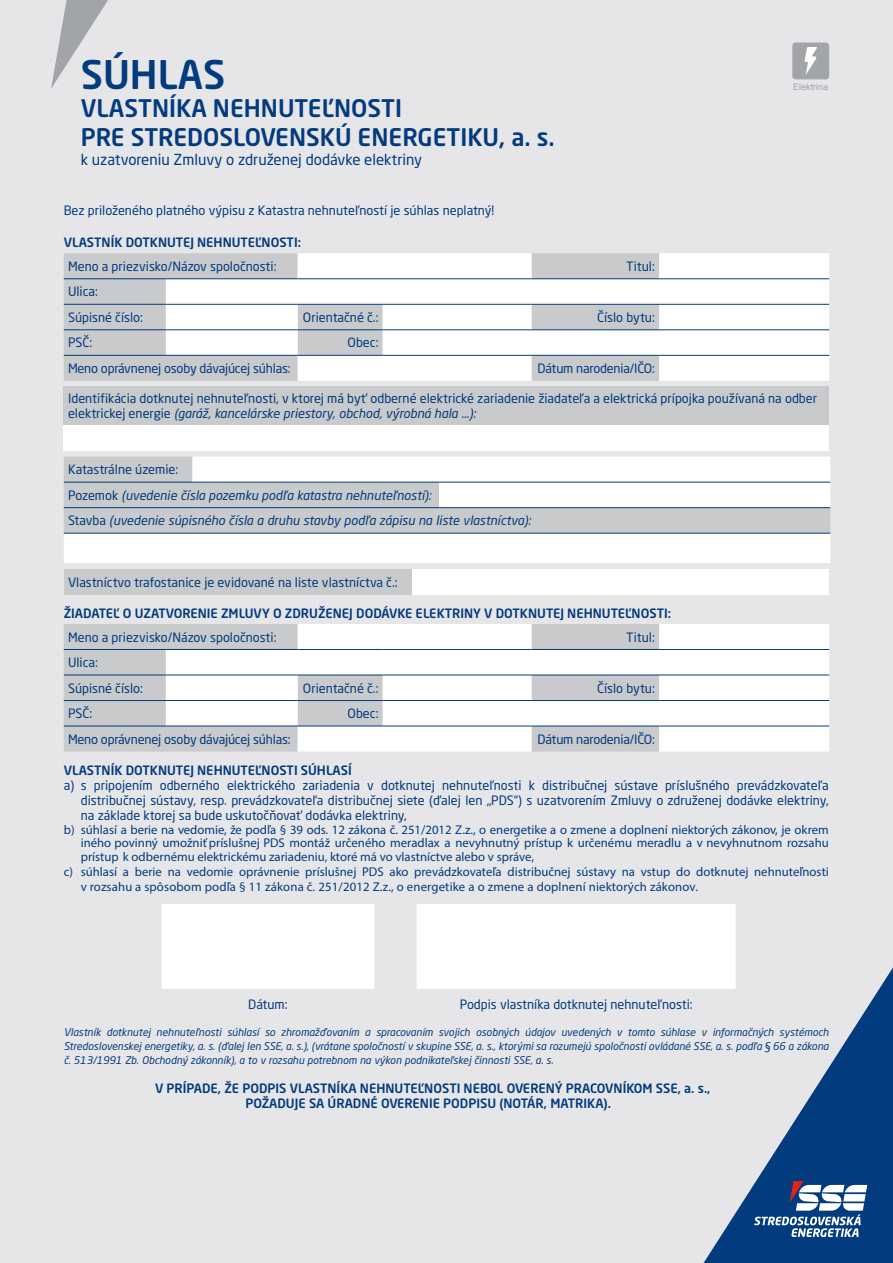
<style>
.page{position:relative;width:893px;height:1263px;background:#e6e6e9}
.page>*{position:absolute;margin:0;border:0;box-sizing:border-box;transform-origin:0 0}
.t1{font:500 39px "Neo Sans W1 G";color:#023b7e}
.t2{font:500 24px/28.8px "Neo Sans W1 G";color:#023b7e}
.t3{font:15px "Neo Sans W1 G";color:#023b7e}
.t4{font:12.75px/15px "Neo Sans W1 G";color:#023b7e}
.t5{font:12.75px/13.5px "Myriad Pro";color:#023b7e;text-align:justify}
.t6{font:500 12.75px/15px "Neo Sans W1 G";color:#023b7e}
.t7{font:italic 12.75px/25.5px "Neo Sans W1 G";color:#023b7e}
.t8{font:italic 10.5px/13.5px "Neo Sans W1 G";color:#023b7e;text-align:justify}
.t9{font:9px "Arial";color:#a1a5a7}
.s1{font-style:italic}
.s2{font-style:normal}
</style>
<div class="page">
<div style="left:64px;top:253px;width:102px;height:128px;background:#c8cacc"></div>
<svg style="left:166px;top:253px;width:663px;height:128px;background:#eeeff1"></svg>
<hr style="left:64px;top:278px;width:102px;height:1px;background:#023b7e">
<hr style="left:166px;top:278px;width:132px;height:1px;background:#023b7e">
<hr style="left:298px;top:278px;width:85px;height:1px;background:#023b7e">
<hr style="left:383px;top:278px;width:148px;height:1px;background:#023b7e">
<hr style="left:531px;top:278px;width:128px;height:1px;background:#023b7e">
<hr style="left:659px;top:278px;width:170px;height:1px;background:#023b7e">
<hr style="left:64px;top:304px;width:102px;height:1px;background:#023b7e">
<hr style="left:166px;top:304px;width:132px;height:1px;background:#023b7e">
<hr style="left:298px;top:304px;width:85px;height:1px;background:#023b7e">
<hr style="left:383px;top:304px;width:148px;height:1px;background:#023b7e">
<hr style="left:531px;top:304px;width:128px;height:1px;background:#023b7e">
<hr style="left:659px;top:304px;width:170px;height:1px;background:#023b7e">
<hr style="left:64px;top:330px;width:102px;height:1px;background:#023b7e">
<hr style="left:166px;top:330px;width:132px;height:1px;background:#023b7e">
<hr style="left:298px;top:330px;width:85px;height:1px;background:#023b7e">
<hr style="left:383px;top:330px;width:148px;height:1px;background:#023b7e">
<hr style="left:531px;top:330px;width:128px;height:1px;background:#023b7e">
<hr style="left:659px;top:330px;width:170px;height:1px;background:#023b7e">
<hr style="left:64px;top:355px;width:102px;height:1px;background:#023b7e">
<hr style="left:166px;top:355px;width:132px;height:1px;background:#023b7e">
<hr style="left:298px;top:355px;width:85px;height:1px;background:#023b7e">
<hr style="left:383px;top:355px;width:148px;height:1px;background:#023b7e">
<hr style="left:531px;top:355px;width:128px;height:1px;background:#023b7e">
<hr style="left:659px;top:355px;width:170px;height:1px;background:#023b7e">
<div style="left:64px;top:387px;width:765px;height:38px;background:#c8cacc"></div>
<div style="left:64px;top:425px;width:765px;height:26px;background:#fff"></div>
<svg style="left:64px;top:457px;width:766px;height:106px;background:#e7e8e9"></svg>
<hr style="left:64px;top:482px;width:128px;height:1px;background:#023b7e">
<hr style="left:192px;top:482px;width:247px;height:1px;background:#023b7e">
<hr style="left:439px;top:482px;width:391px;height:1px;background:#023b7e">
<hr style="left:64px;top:507px;width:128px;height:1px;background:#023b7e">
<hr style="left:192px;top:507px;width:247px;height:1px;background:#023b7e">
<hr style="left:439px;top:507px;width:391px;height:1px;background:#023b7e">
<hr style="left:64px;top:533px;width:128px;height:1px;background:#023b7e">
<hr style="left:192px;top:533px;width:247px;height:1px;background:#023b7e">
<hr style="left:439px;top:533px;width:391px;height:1px;background:#023b7e">
<div style="left:64px;top:569px;width:348px;height:25px;background:#c8cacc"></div>
<div style="left:412px;top:569px;width:417px;height:25px;background:#fff"></div>
<div style="left:64px;top:624px;width:102px;height:127px;background:#c8cacc"></div>
<svg style="left:166px;top:624px;width:663px;height:127px;background:#eff0f1"></svg>
<hr style="left:64px;top:649px;width:102px;height:1px;background:#023b7e">
<hr style="left:166px;top:649px;width:132px;height:1px;background:#023b7e">
<hr style="left:298px;top:649px;width:85px;height:1px;background:#023b7e">
<hr style="left:383px;top:649px;width:148px;height:1px;background:#023b7e">
<hr style="left:531px;top:649px;width:128px;height:1px;background:#023b7e">
<hr style="left:659px;top:649px;width:170px;height:1px;background:#023b7e">
<hr style="left:64px;top:675px;width:102px;height:1px;background:#023b7e">
<hr style="left:166px;top:675px;width:132px;height:1px;background:#023b7e">
<hr style="left:298px;top:675px;width:85px;height:1px;background:#023b7e">
<hr style="left:383px;top:675px;width:148px;height:1px;background:#023b7e">
<hr style="left:531px;top:675px;width:128px;height:1px;background:#023b7e">
<hr style="left:659px;top:675px;width:170px;height:1px;background:#023b7e">
<hr style="left:64px;top:700px;width:102px;height:1px;background:#023b7e">
<hr style="left:166px;top:700px;width:132px;height:1px;background:#023b7e">
<hr style="left:298px;top:700px;width:85px;height:1px;background:#023b7e">
<hr style="left:383px;top:700px;width:148px;height:1px;background:#023b7e">
<hr style="left:531px;top:700px;width:128px;height:1px;background:#023b7e">
<hr style="left:659px;top:700px;width:170px;height:1px;background:#023b7e">
<hr style="left:64px;top:726px;width:102px;height:1px;background:#023b7e">
<hr style="left:166px;top:726px;width:132px;height:1px;background:#023b7e">
<hr style="left:298px;top:726px;width:85px;height:1px;background:#023b7e">
<hr style="left:383px;top:726px;width:148px;height:1px;background:#023b7e">
<hr style="left:531px;top:726px;width:128px;height:1px;background:#023b7e">
<hr style="left:659px;top:726px;width:170px;height:1px;background:#023b7e">
<svg style="left:162px;top:904px;width:574px;height:85px;background:#fdfdfd"></svg>
<svg style="left:704px;top:967px;width:189px;height:296px"></svg>
<svg style="left:51px;top:0;width:57px;height:89px"></svg>
<svg style="left:754px;top:1181px;width:113px;height:56px;background:#587aa6"></svg>
<div style="left:792px;top:43px;width:37px;height:36px;background:#a1a5a7;border-radius:3px"></div>
<svg style="left:805px;top:47px;width:12px;height:27px"></svg>
<h1 class="t1" style="left:81px;top:50px;width:146px">SÚHLAS</h1>
<h2 class="t2" style="left:81px;top:93px;width:475px">VLASTNÍKA NEHNUTEĽNOSTI<br>PRE STREDOSLOVENSKÚ ENERGETIKU, a. s.</h2>
<p class="t3" style="left:81px;top:151px;width:343px">k uzatvoreniu Zmluvy o združenej dodávke elektriny</p>
<p class="t4" style="left:64px;top:203px;width:432px">Bez priloženého platného výpisu z Katastra nehnuteľností je súhlas neplatný!</p>
<p class="t6" style="left:64px;top:235px;width:239px">VLASTNÍK DOTKNUTEJ NEHNUTEĽNOSTI:</p>
<p class="t4" style="left:68px;top:258px;width:210px">Meno a priezvisko/Názov spoločnosti:</p>
<p class="t4" style="left:626px;top:258px;width:30px">Titul:</p>
<p class="t4" style="left:68px;top:279px;width:76px;line-height:25.5px">Ulica:<br>Súpisné číslo:</p>
<p class="t4" style="left:303px;top:310px;width:77px">Orientačné č.:</p>
<p class="t4" style="left:597px;top:310px;width:59px">Číslo bytu:</p>
<p class="t9" style="left:793px;top:81px;width:37px">Elektrina</p>
<p class="t4" style="left:68px;top:335px;width:26px">PSČ:</p>
<p class="t4" style="left:348px;top:335px;width:32px">Obec:</p>
<p class="t4" style="left:68px;top:361px;width:224px">Meno oprávnenej osoby dávajúcej súhlas:</p>
<p class="t4" style="left:537px;top:361px;width:119px">Dátum narodenia/IČO:</p>
<p class="t4" style="left:68px;top:391px;width:751px">Identifikácia dotknutej nehnuteľnosti, v ktorej má byť odberné elektrické zariadenie žiadateľa a elektrická prípojka používaná na odber elektrickej energie <span class="s1">(garáž, kancelárske priestory, obchod, výrobná hala …):</span></p>
<p class="t7" style="left:68px;top:456px;width:464px"><span class="s2">Katastrálne územie:<br>Pozemok</span> (uvedenie čísla pozemku podľa katastra nehnuteľností):<br><span class="s2">Stavba</span> (uvedenie súpisného čísla a druhu stavby podľa zápisu na liste vlastníctva):</p>
<p class="t4" style="left:68px;top:574px;width:331px">Vlastníctvo trafostanice je evidované na liste vlastníctva č.:</p>
<p class="t6" style="left:64px;top:605px;width:609px">ŽIADATEĽ O UZATVORENIE ZMLUVY O ZDRUŽENEJ DODÁVKE ELEKTRINY V DOTKNUTEJ NEHNUTEĽNOSTI:</p>
<p class="t4" style="left:68px;top:629px;width:210px">Meno a priezvisko/Názov spoločnosti:</p>
<p class="t4" style="left:626px;top:629px;width:30px">Titul:</p>
<p class="t4" style="left:68px;top:649px;width:76px;line-height:25.5px">Ulica:<br>Súpisné číslo:</p>
<p class="t4" style="left:303px;top:680px;width:77px">Orientačné č.:</p>
<p class="t4" style="left:597px;top:680px;width:59px">Číslo bytu:</p>
<p class="t4" style="left:68px;top:706px;width:26px">PSČ:</p>
<p class="t4" style="left:348px;top:706px;width:32px">Obec:</p>
<p class="t4" style="left:68px;top:731px;width:224px">Meno oprávnenej osoby dávajúcej súhlas:</p>
<p class="t4" style="left:537px;top:731px;width:119px">Dátum narodenia/IČO:</p>
<p class="t6" style="left:64px;top:762px;width:289px">VLASTNÍK DOTKNUTEJ NEHNUTEĽNOSTI SÚHLASÍ</p>
<p class="t4" style="left:81px;top:778px;width:750px;text-align:justify;text-indent:-17px">a) s pripojením odberného elektrického zariadenia v dotknutej nehnuteľnosti k distribučnej sústave príslušného prevádzkovateľa distribučnej sústavy, resp. prevádzkovateľa distribučnej siete (ďalej len „PDS“) s uzatvorením Zmluvy o združenej dodávke elektriny, na základe ktorej sa bude uskutočňovať dodávka elektriny,</p>
<p class="t5" style="left:81px;top:822px;width:749px;text-indent:-17px">b) súhlasí a berie na vedomie, že podľa § 39 ods. 12 zákona č. 251/2012 Z.z., o energetike a o zmene a doplnení niektorých zákonov, je okrem iného povinný umožniť príslušnej PDS montáž určeného meradlax a nevyhnutný prístup k určenému meradlu a v nevyhnutnom rozsahu prístup k odbernému elektrickému zariadeniu, ktoré má vo vlastníctve alebo v správe,</p>
<p class="t5" style="left:81px;top:864px;width:750px;line-height:15.3px;text-indent:-17px">c) súhlasí a berie na vedomie oprávnenie príslušnej PDS ako prevádzkovateľa distribučnej sústavy na vstup do dotknutej nehnuteľnosti v rozsahu a spôsobom podľa § 11 zákona č. 251/2012 Z.z., o energetike a o zmene a doplnení niektorých zákonov.</p>
<p class="t4" style="left:248px;top:996px;width:41px">Dátum:</p>
<p class="t4" style="left:460px;top:996px;width:234px">Podpis vlastníka dotknutej nehnuteľnosti:</p>
<p class="t8" style="left:64px;top:1026px;width:766px">Vlastník dotknutej nehnuteľnosti súhlasí so zhromažďovaním a spracovaním svojich osobných údajov uvedených v tomto súhlase v informačných systémoch Stredoslovenskej energetiky, a. s. (ďalej len SSE, a. s.), (vrátane spoločností v skupine SSE, a. s., ktorými sa rozumejú spoločnosti ovládané SSE, a. s. podľa § 66 a zákona č. 513/1991 Zb. Obchodný zákonník), a to v rozsahu potrebnom na výkon podnikateľskej činnosti SSE, a. s.</p>
<p class="t6" style="left:245px;top:1080px;width:467px;text-indent:-90px">V PRÍPADE, ŽE PODPIS VLASTNÍKA NEHNUTEĽNOSTI NEBOL OVERENÝ PRACOVNÍKOM SSE, a. s.,<br>POŽADUJE SA ÚRADNÉ OVERENIE PODPISU (NOTÁR, MATRIKA).</p>
</div>
